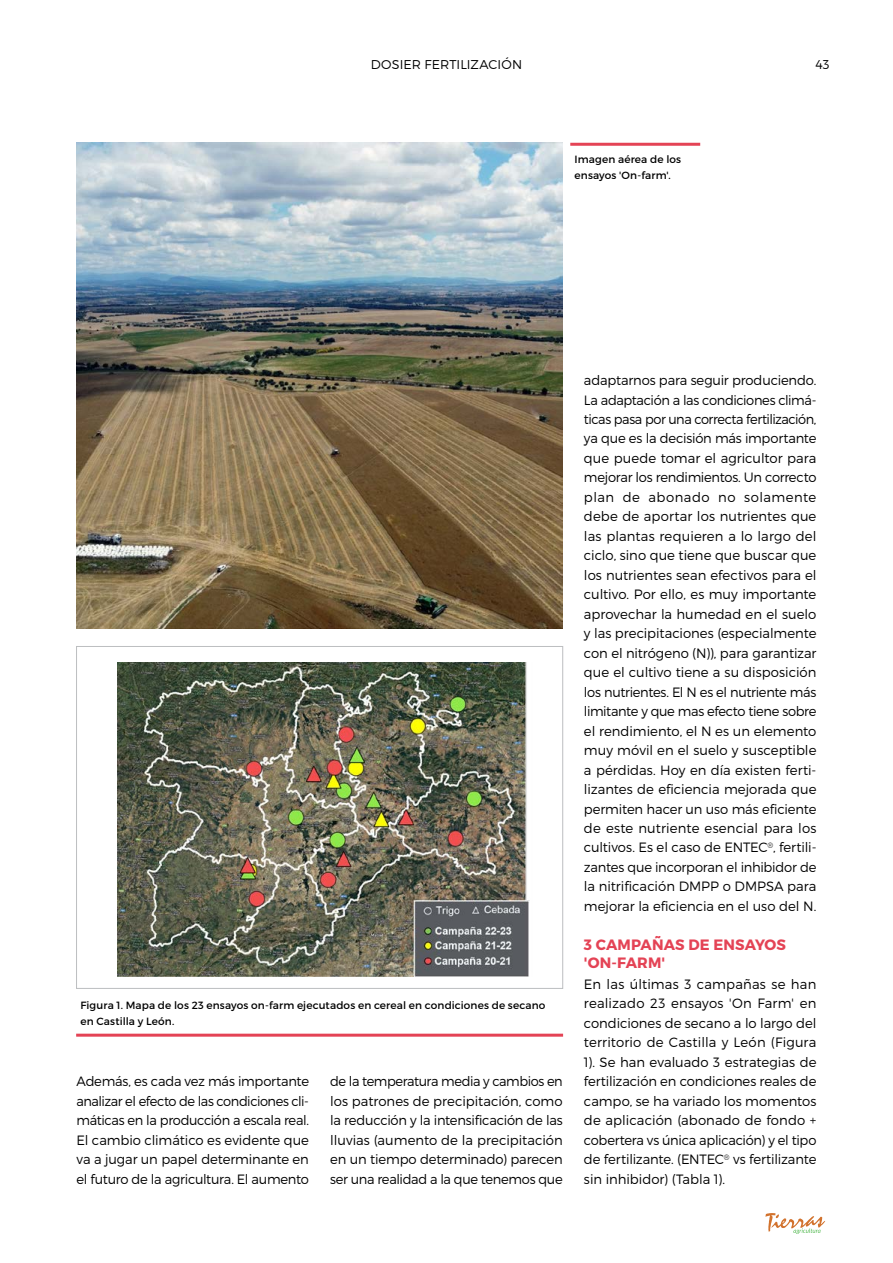
<style>
.page{position:relative;width:893px;height:1263px;background:#fff}
.page>*{position:absolute;margin:0;border:0;box-sizing:border-box;transform-origin:0 0}
.t1{font:700 15px/18px "Montserrat";letter-spacing:.01em;color:#e44355}
.t2{font:300 13.5px/19.5px "Montserrat";letter-spacing:-.01em;color:#000;text-align:justify}
.t3{font:300 13.5px/19.5px "Montserrat";letter-spacing:-.01em;color:#000;text-align:justify;scale:.96 1}
.t4{font:300 12.75px "Montserrat";letter-spacing:.005em;color:#000}
.t5{font:10.5px/16.5px "Montserrat";letter-spacing:.015em;color:#000}
</style>
<div class="page">
<img style="left:77px;top:143px;width:486px;height:486px">
<svg style="left:765px;top:1213px;width:60px;height:21px"></svg>
<hr style="left:570px;top:143px;width:130px;height:3px;background:#e44355">
<img style="left:117px;top:663px;width:413px;height:313px">
<hr style="left:76px;top:1034px;width:487px;height:3px;background:#e44355">
<p class="t4" style="left:371px;top:57px;width:153px">DOSIER FERTILIZACIÓN</p>
<p class="t4" style="left:815px;top:57px;width:16px">43</p>
<p class="t5" style="left:574px;top:151px;width:108px">Imagen aérea de los ensayos 'On-farm'.</p>
<p class="t5" style="left:80px;top:997px;width:467px">Figura 1. Mapa de los 23 ensayos on-farm ejecutados en cereal en condiciones de secano en Castilla y León.</p>
<p class="t2" style="left:77px;top:1071px;width:234px">Además, es cada vez más importante analizar el efecto de las condiciones cli&shy;máticas en la producción a escala real.<br>El cambio climático es evidente que va a jugar un papel determinante en el futuro de la agricultura. El aumento</p>
<p class="t3" style="left:330px;top:1071px;width:244px">de la temperatura media y cambios en los patrones de precipitación, como la reducción y la intensificación de las lluvias (aumento de la precipitación en un tiempo determinado) parecen ser una realidad a la que tenemos que</p>
<p class="t2" style="left:584px;top:370px;width:234px">adaptarnos para seguir produciendo.<br>La adaptación a las condiciones climá&shy;ticas pasa por una correcta fertilización, ya que es la decisión más importante que puede tomar el agricultor para mejorar los rendimientos. Un correcto plan de abonado no solamente debe de aportar los nutrientes que las plantas requieren a lo largo del ciclo, sino que tiene que buscar que los nutrientes sean efectivos para el cultivo. Por ello, es muy importante aprovechar la humedad en el suelo y las precipitaciones (especialmente con el nitrógeno (N)), para garantizar que el cultivo tiene a su disposición los nutrientes. El N es el nutriente más limitante y que mas efecto tiene sobre el rendimiento, el N es un elemento muy móvil en el suelo y susceptible a pérdidas. Hoy en día existen ferti&shy;lizantes de eficiencia mejorada que permiten hacer un uso más eficiente de este nutriente esencial para los cultivos. Es el caso de ENTEC<sup>®</sup>, fertili&shy;zantes que incorporan el inhibidor de la nitrificación DMPP o DMPSA para mejorar la eficiencia en el uso del N.</p>
<p class="t1" style="left:584px;top:936px;width:204px">3 CAMPAÑAS DE ENSAYOS 'ON-FARM'</p>
<p class="t2" style="left:584px;top:974px;width:234px">En las últimas 3 campañas se han realizado 23 ensayos 'On Farm' en condiciones de secano a lo largo del territorio de Castilla y León (Figura 1). Se han evaluado 3 estrategias de fertilización en condiciones reales de campo, se ha variado los momentos de aplicación (abonado de fondo + cobertera vs única aplicación) y el tipo de fertilizante. (ENTEC<sup>®</sup> vs fertilizante sin inhibidor) (Tabla 1).</p>
</div>
